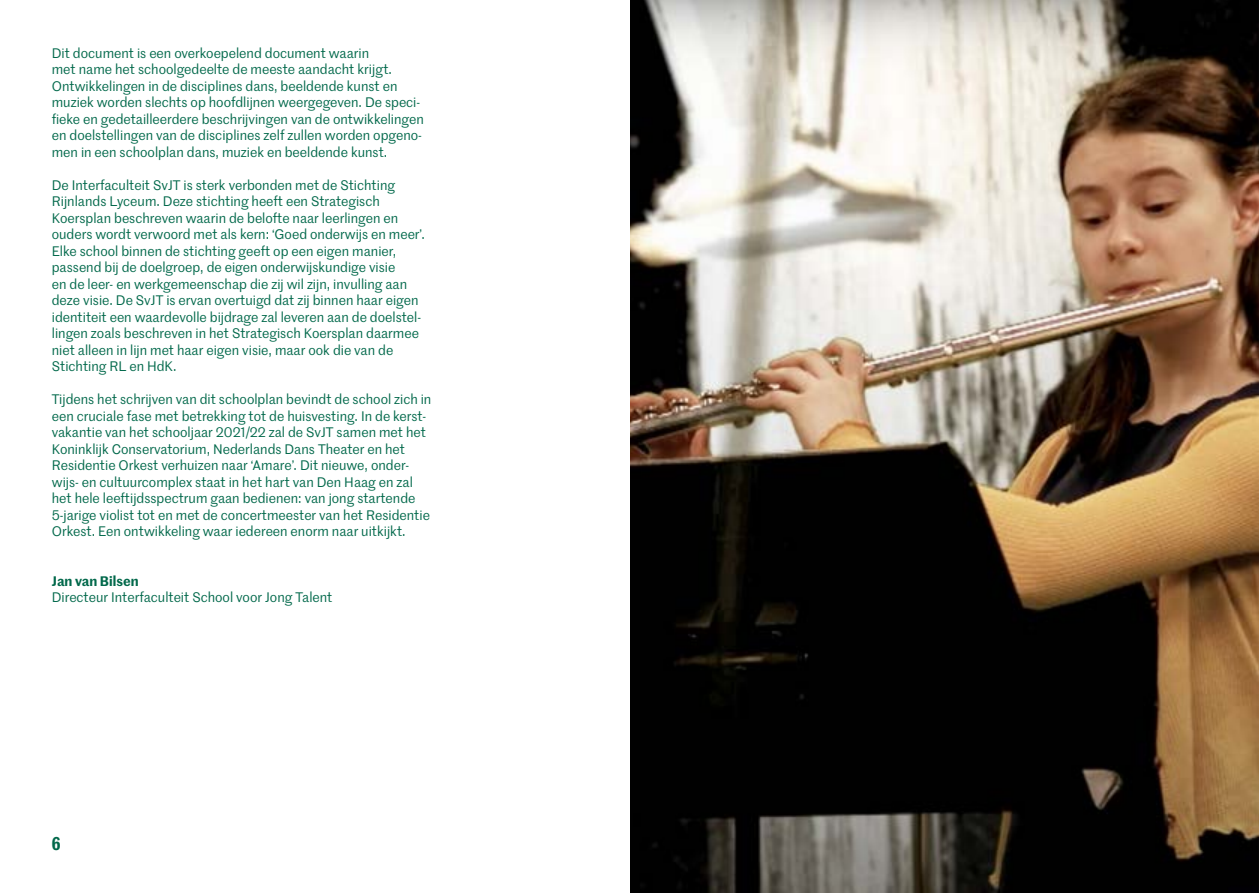
<style>
.page{position:relative;width:1259px;height:893px;background:#fff}
.page>*{position:absolute;margin:0;border:0;box-sizing:border-box;transform-origin:0 0}
.t1{font:600 18px "Marr Sans Cond";color:#00684a}
.t2{font:13.5px/16.5px "Marr Sans";color:#00684a}
.t3{font:600 13.5px "Marr Sans";color:#00684a}
</style>
<div class="page">
<img style="left:630px;top:0;width:629px;height:893px">
<p class="t2" style="left:52px;top:44px;width:373px">Dit document is een overkoepelend document waarin<br>met name het schoolgedeelte de meeste aandacht krijgt.<br>Ontwikkelingen in de disciplines dans, beeldende kunst en muziek worden slechts op hoofdlijnen weergegeven. De speci&shy;fieke en gedetailleerdere beschrijvingen van de ontwikkelingen en doelstellingen van de disciplines zelf zullen worden opgeno&shy;men in een schoolplan dans, muziek en beeldende kunst.</p>
<p class="t2" style="left:52px;top:176px;width:374px">De Interfaculteit SvJT is sterk verbonden met de Stichting Rijnlands Lyceum. Deze stichting heeft een Strategisch Koersplan beschreven waarin de belofte naar leerlingen en ouders wordt verwoord met als kern: ‘Goed onderwijs en meer’.<br>Elke school binnen de stichting geeft op een eigen manier, passend bij de doelgroep, de eigen onderwijskundige visie<br>en de leer- en werkgemeenschap die zij wil zijn, invulling aan deze visie. De SvJT is ervan overtuigd dat zij binnen haar eigen identiteit een waardevolle bijdrage zal leveren aan de doelstel&shy;lingen zoals beschreven in het Strategisch Koersplan daarmee niet alleen in lijn met haar eigen visie, maar ook die van de Stichting RL en HdK.</p>
<p class="t2" style="left:52px;top:391px;width:381px">Tijdens het schrijven van dit schoolplan bevindt de school zich in een cruciale fase met betrekking tot de huisvesting. In de kerst&shy;vakantie van het schooljaar 2021/22 zal de SvJT samen met het Koninklijk Conservatorium, Nederlands Dans Theater en het Residentie Orkest verhuizen naar ‘Amare’. Dit nieuwe, onder&shy;wijs- en cultuurcomplex staat in het hart van Den Haag en zal het hele leeftijdsspectrum gaan bedienen: van jong startende 5-jarige violist tot en met de concertmeester van het Residentie Orkest. Een ontwikkeling waar iedereen enorm naar uitkijkt.</p>
<p class="t3" style="left:52px;top:571px;width:88px">Jan van Bilsen</p>
<p class="t2" style="left:52px;top:589px;width:282px">Directeur Interfaculteit School voor Jong Talent</p>
<h1 class="t1" style="left:52px;top:830px;width:10px">6</h1>
</div>
